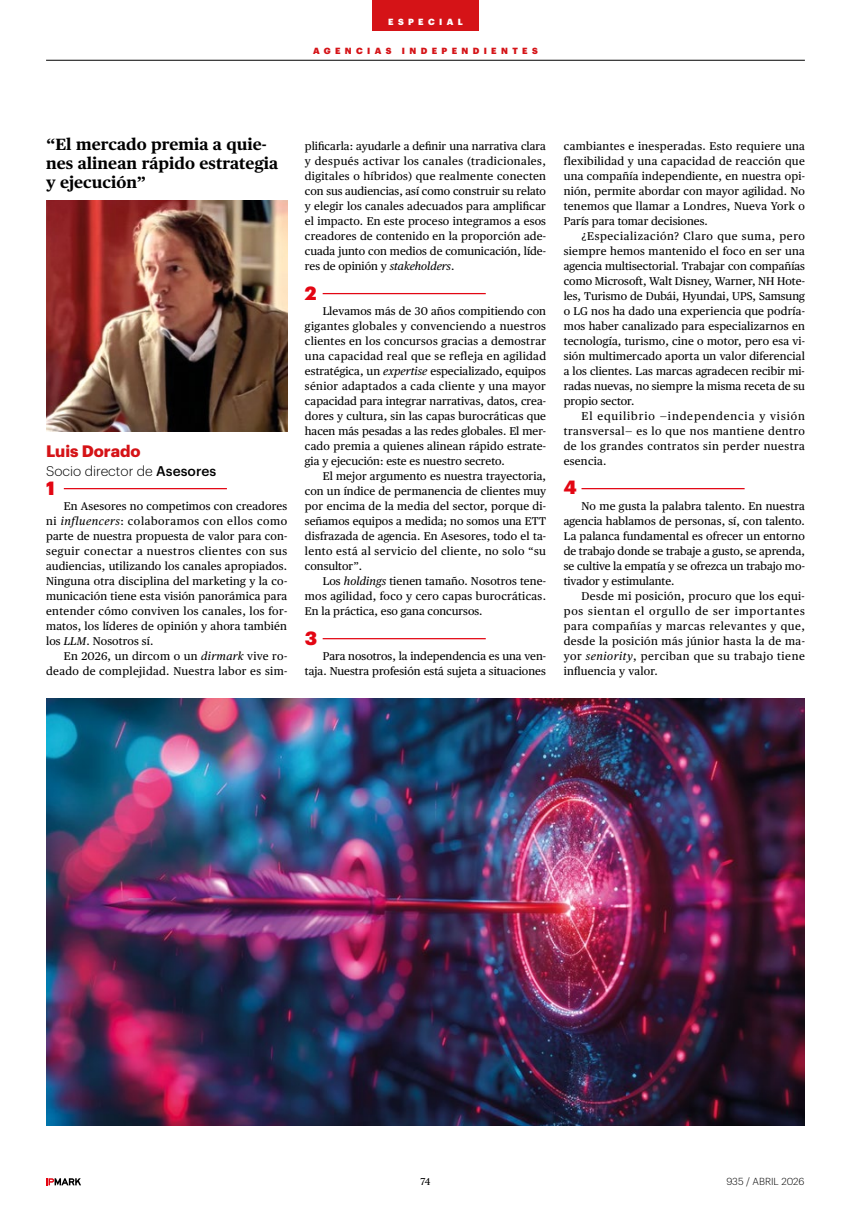
<style>
.page{position:relative;width:851px;height:1205px;background:#fff}
.page>*{position:absolute;margin:0;border:0;box-sizing:border-box;transform-origin:0 0}
.t1{font:900 18.75px "Graphik";color:#e30613}
.t2{font:700 16.25px/18.8px "Publico Text";color:#000}
.t3{font:700 16.25px "Graphik";color:#d51317}
.t4{font:300 13.75px "Graphik";color:#000}
.t5{font:11.25px/15px "Publico Text";letter-spacing:.01em;color:#000;text-align:justify}
.t6{font:11.25px/15px "Publico Text";letter-spacing:.03em;color:#000;text-align:right}
.t7{font:300 10px "Graphik";color:#000}
.t8{font:10px "Publico Text";color:#000}
.t9{font:900 8.75px "Graphik";letter-spacing:.5em;color:#d51317}
.t10{font:900 8.75px "Graphik";letter-spacing:.5em;color:#fff}
.s1{font-weight:500}
.s2{font-style:italic}
</style>
<div class="page">
<svg style="left:46px;top:1178px;width:35px;height:7px"></svg>
<hr style="left:46px;top:60px;width:758px;height:1px;background:#000">
<div style="left:372px;top:0;width:106px;height:30px;background:#d51317"></div>
<hr style="left:322px;top:293px;width:163px;height:1px;background:#e30613">
<hr style="left:322px;top:638px;width:163px;height:1px;background:#e30613">
<hr style="left:64px;top:488px;width:163px;height:1px;background:#e30613">
<img style="left:46px;top:201px;width:241px;height:230px">
<hr style="left:581px;top:488px;width:163px;height:1px;background:#e30613">
<img style="left:46px;top:698px;width:758px;height:427px">
<p class="t10" style="left:388px;top:15px;width:76px">ESPECIAL</p>
<p class="t9" style="left:313px;top:44px;width:226px">AGENCIAS INDEPENDIENTES</p>
<h2 class="t2" style="left:46px;top:135px;width:234px">“El mercado premia a quie&shy;nes alinean rápido estrategia y ejecución”</h2>
<h2 class="t3" style="left:46px;top:439px;width:96px">Luis Dorado</h2>
<p class="t4" style="left:46px;top:461px;width:172px">Socio director de <span class="s1">Asesores</span></p>
<h1 class="t1" style="left:46px;top:474px;width:10px">1</h1>
<p class="t5" style="left:46px;top:499px;width:243px;text-indent:18px">En Asesores no competimos con creadores ni <span class="s2">influencers</span>: colaboramos con ellos como parte de nuestra propuesta de valor para con&shy;seguir conectar a nuestros clientes con sus audiencias, utilizando los canales apropiados.<br>Ninguna otra disciplina del marketing y la co&shy;municación tiene esta visión panorámica para entender cómo conviven los canales, los for&shy;matos, los líderes de opinión y ahora también los <span class="s2">LLM</span>. Nosotros sí.</p>
<p class="t6" style="left:46px;top:649px;width:243px">En 2026, un dircom o un <span class="s2">dirmark</span> vive ro&shy;deado de complejidad. Nuestra labor es sim-</p>
<p class="t5" style="left:305px;top:139px;width:242px">plificarla: ayudarle a definir una narrativa clara y después activar los canales (tradicionales, digitales o híbridos) que realmente conecten con sus audiencias, así como construir su relato y elegir los canales adecuados para amplificar el impacto. En este proceso integramos a esos creadores de contenido en la proporción ade&shy;cuada junto con medios de comunicación, líde&shy;res de opinión y <span class="s2">stakeholders</span>.</p>
<h1 class="t1" style="left:305px;top:279px;width:13px">2</h1>
<p class="t5" style="left:305px;top:304px;width:242px;text-indent:18px">Llevamos más de 30 años compitiendo con gigantes globales y convenciendo a nuestros clientes en los concursos gracias a demostrar una capacidad real que se refleja en agilidad estratégica, un <span class="s2">expertise</span> especializado, equipos sénior adaptados a cada cliente y una mayor capacidad para integrar narrativas, datos, crea&shy;dores y cultura, sin las capas burocráticas que hacen más pesadas a las redes globales. El mer&shy;cado premia a quienes alinean rápido estrate&shy;gia y ejecución: este es nuestro secreto.</p>
<p class="t5" style="left:305px;top:469px;width:243px;text-indent:18px">El mejor argumento es nuestra trayectoria, con un índice de permanencia de clientes muy por encima de la media del sector, porque di&shy;señamos equipos a medida; no somos una ETT disfrazada de agencia. En Asesores, todo el ta&shy;lento está al servicio del cliente, no solo “su consultor”.</p>
<p class="t5" style="left:305px;top:574px;width:242px;text-indent:18px">Los <span class="s2">holdings</span> tienen tamaño. Nosotros tene&shy;mos agilidad, foco y cero capas burocráticas.<br>En la práctica, eso gana concursos.</p>
<h1 class="t1" style="left:305px;top:624px;width:14px">3</h1>
<p class="t5" style="left:305px;top:649px;width:242px;text-align:right">Para nosotros, la independencia es una ven&shy;taja. Nuestra profesión está sujeta a situaciones</p>
<p class="t5" style="left:563px;top:139px;width:243px">cambiantes e inesperadas. Esto requiere una flexibilidad y una capacidad de reacción que una compañía independiente, en nuestra opi&shy;nión, permite abordar con mayor agilidad. No tenemos que llamar a Londres, Nueva York o París para tomar decisiones.</p>
<p class="t5" style="left:563px;top:229px;width:243px;text-indent:18px">¿Especialización? Claro que suma, pero siempre hemos mantenido el foco en ser una agencia multisectorial. Trabajar con compañías como Microsoft, Walt Disney, Warner, NH Hote&shy;les, Turismo de Dubái, Hyundai, UPS, Samsung o LG nos ha dado una experiencia que podría&shy;mos haber canalizado para especializarnos en tecnología, turismo, cine o motor, pero esa vi&shy;sión multimercado aporta un valor diferencial a los clientes. Las marcas agradecen recibir mi&shy;radas nuevas, no siempre la misma receta de su propio sector.</p>
<p class="t5" style="left:563px;top:409px;width:243px;text-indent:18px">El equilibrio —independencia y visión transversal— es lo que nos mantiene dentro de los grandes contratos sin perder nuestra esencia.</p>
<h1 class="t1" style="left:563px;top:472px;width:14px">4</h1>
<p class="t5" style="left:563px;top:499px;width:243px;text-indent:18px">No me gusta la palabra talento. En nuestra agencia hablamos de personas, sí, con talento.<br>La palanca fundamental es ofrecer un entorno de trabajo donde se trabaje a gusto, se aprenda, se cultive la empatía y se ofrezca un trabajo mo&shy;tivador y estimulante.</p>
<p class="t5" style="left:563px;top:589px;width:243px;text-indent:18px">Desde mi posición, procuro que los equi&shy;pos sientan el orgullo de ser importantes para compañías y marcas relevantes y que, desde la posición más júnior hasta la de ma&shy;yor <span class="s2">seniority</span>, perciban que su trabajo tiene influencia y valor.</p>
<p class="t8" style="left:420px;top:1176px;width:11px">74</p>
<p class="t7" style="left:726px;top:1174px;width:80px">935 / ABRIL 2026</p>
</div>
